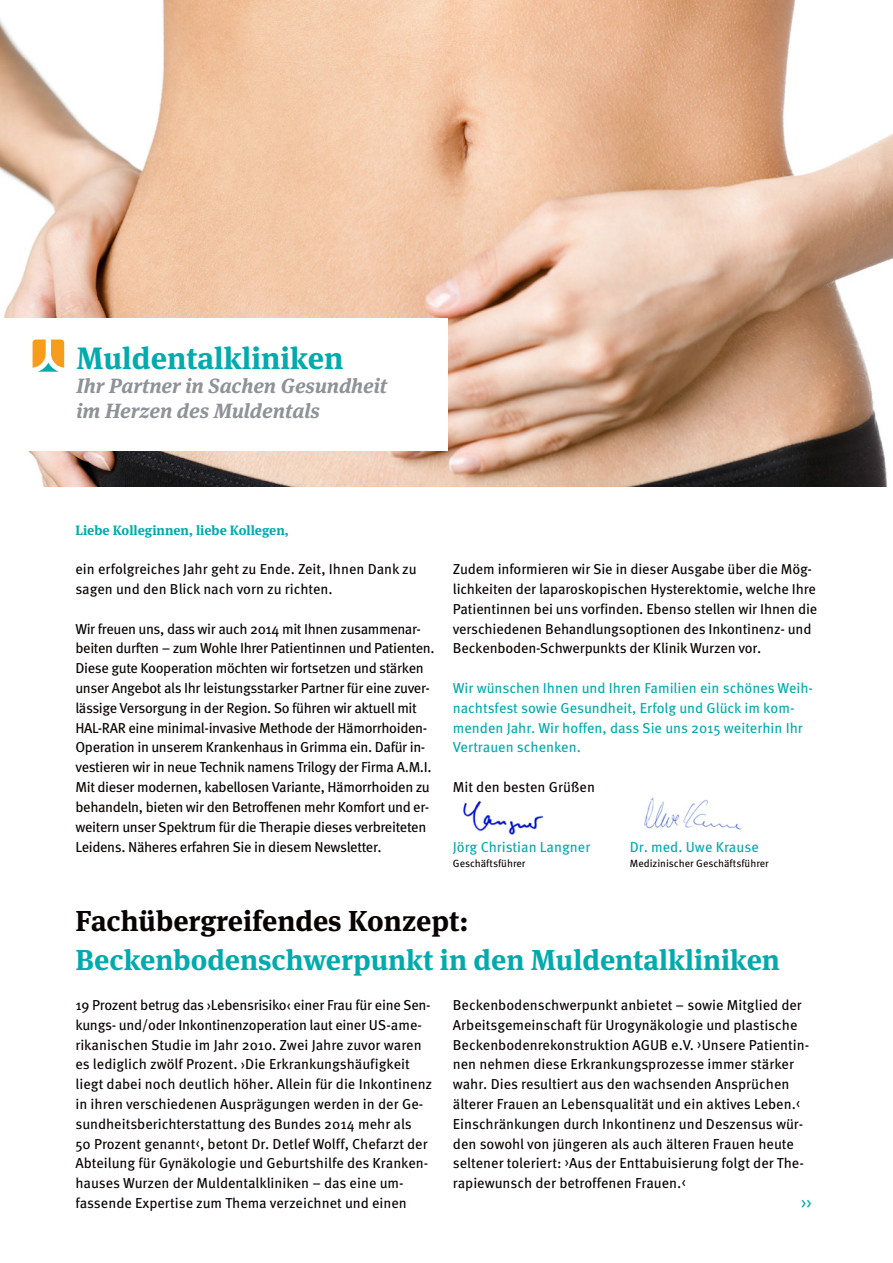
<style>
.page{position:relative;width:893px;height:1263px;background:#fff}
.page>*{position:absolute;margin:0;border:0;box-sizing:border-box;transform-origin:0 0}
.t1{font:700 30.9px "Meta Serif OT";color:#00aaad}
.titel_grün{font:700 28.8px "Meta Serif OT";color:#00aaad}
.titel_grün-2{font:700 28.8px "Meta Serif OT";color:#080302}
.t2{font:italic 700 20.55px "Meta Serif OT";color:#909297}
.Fließtext{font:14.4px/19.8px "Meta OT";letter-spacing:-.01em;color:#080302}
.Fließtext-2{font:14.4px/19.8px "Meta OT";color:#00aaad}
.titel_klein{font:700 13.5px "Meta Serif OT";color:#00aaad}
.bildunterschriften{font:10.5px "Meta OT";color:#080302}
</style>
<div class="page">
<img style="left:0;top:0;width:893px;height:487px">
<div style="left:0;top:318px;width:448px;height:132px;background:#fff"></div>
<svg style="left:33px;top:340px;width:31px;height:32px"></svg>
<img style="left:644px;top:796px;width:98px;height:33px">
<img style="left:463px;top:800px;width:79px;height:35px">
<p class="t1" style="left:76px;top:338px;width:269px">Muldentalkliniken</p>
<p class="t2" style="left:76px;top:373px;width:312px">Ihr Partner in Sachen Gesundheit</p>
<p class="t2" style="left:76px;top:398px;width:245px">im Herzen des Muldentals</p>
<p class="titel_klein" style="left:75px;top:521px;width:215px">Liebe Kolleginnen, liebe Kollegen,</p>
<p class="Fließtext" style="left:75px;top:559px;width:343px">ein erfolgreiches Jahr geht zu Ende. Zeit, Ihnen Dank zu sagen und den Blick nach vorn zu richten.</p>
<p class="Fließtext" style="left:75px;top:619px;width:361px">Wir freuen uns, dass wir auch 2014 mit Ihnen zusammenar&shy;beiten durften – zum Wohle Ihrer Patientinnen und Patienten.<br>Diese gute Kooperation möchten wir fortsetzen und stärken unser Angebot als Ihr leistungsstarker Partner für eine zuver&shy;lässige Versorgung in der Region. So führen wir aktuell mit HAL-RAR eine minimal-invasive Methode der Hämorrhoiden-Operation in unserem Krankenhaus in Grimma ein. Dafür in&shy;vestieren wir in neue Technik namens Trilogy der Firma A.M.I.<br>Mit dieser modernen, kabellosen Variante, Hämorrhoiden zu behandeln, bieten wir den Betroffenen mehr Komfort und er&shy;weitern unser Spektrum für die Therapie dieses verbreiteten Leidens. Näheres erfahren Sie in diesem Newsletter.</p>
<p class="Fließtext" style="left:453px;top:559px;width:366px">Zudem informieren wir Sie in dieser Ausgabe über die Mög&shy;lichkeiten der laparoskopischen Hysterektomie, welche Ihre Patientinnen bei uns vorfinden. Ebenso stellen wir Ihnen die verschiedenen Behandlungsoptionen des Inkontinenz- und Beckenboden-Schwerpunkts der Klinik Wurzen vor.</p>
<p class="Fließtext-2" style="left:453px;top:678px;width:362px">Wir wünschen Ihnen und Ihren Familien ein schönes Weih&shy;nachtsfest sowie Gesundheit, Erfolg und Glück im kom&shy;menden Jahr. Wir hoffen, dass Sie uns 2015 weiterhin Ihr Vertrauen schenken.</p>
<p class="Fließtext" style="left:453px;top:777px;width:144px">Mit den besten Grüßen</p>
<p class="Fließtext-2" style="left:453px;top:837px;width:139px">Jörg Christian Langner</p>
<p class="Fließtext-2" style="left:630px;top:837px;width:130px">Dr. med. Uwe Krause</p>
<p class="bildunterschriften" style="left:453px;top:856px;width:74px">Geschäftsführer</p>
<p class="bildunterschriften" style="left:630px;top:856px;width:141px">Medizinischer Geschäftsführer</p>
<p class="titel_grün-2" style="left:75px;top:902px;width:394px">Fachübergreifendes Konzept:</p>
<p class="titel_grün" style="left:75px;top:942px;width:706px">Beckenbodenschwerpunkt in den Muldentalkliniken</p>
<p class="Fließtext" style="left:75px;top:995px;width:358px">19 Prozent betrug das ›Lebensrisiko‹ einer Frau für eine Sen&shy;kungs- und/oder Inkontinenzoperation laut einer US-ame&shy;rikanischen Studie im Jahr 2010. Zwei Jahre zuvor waren es lediglich zwölf Prozent. ›Die Erkrankungshäufigkeit liegt dabei noch deutlich höher. Allein für die Inkontinenz in ihren verschiedenen Ausprägungen werden in der Ge&shy;sundheitsberichterstattung des Bundes 2014 mehr als<br>50 Prozent genannt‹, betont Dr. Detlef Wolff, Chefarzt der Abteilung für Gynäkologie und Geburtshilfe des Kranken&shy;hauses Wurzen der Muldentalkliniken – das eine um&shy;fassende Expertise zum Thema verzeichnet und einen</p>
<p class="Fließtext" style="left:453px;top:995px;width:358px">Beckenbodenschwerpunkt anbietet – sowie Mitglied der Arbeitsgemeinschaft für Urogynäkologie und plastische Beckenbodenrekonstruktion AGUB e.V. ›Unsere Patientin&shy;nen nehmen diese Erkrankungsprozesse immer stärker wahr. Dies resultiert aus den wachsenden Ansprüchen älterer Frauen an Lebensqualität und ein aktives Leben.‹ Einschränkungen durch Inkontinenz und Deszensus wür&shy;den sowohl von jüngeren als auch älteren Frauen heute seltener toleriert: ›Aus der Enttabuisierung folgt der The&shy;rapiewunsch der betroffenen Frauen.‹</p>
<p class="Fließtext-2" style="left:801px;top:1193px;width:12px">&gt;&gt;</p>
</div>
